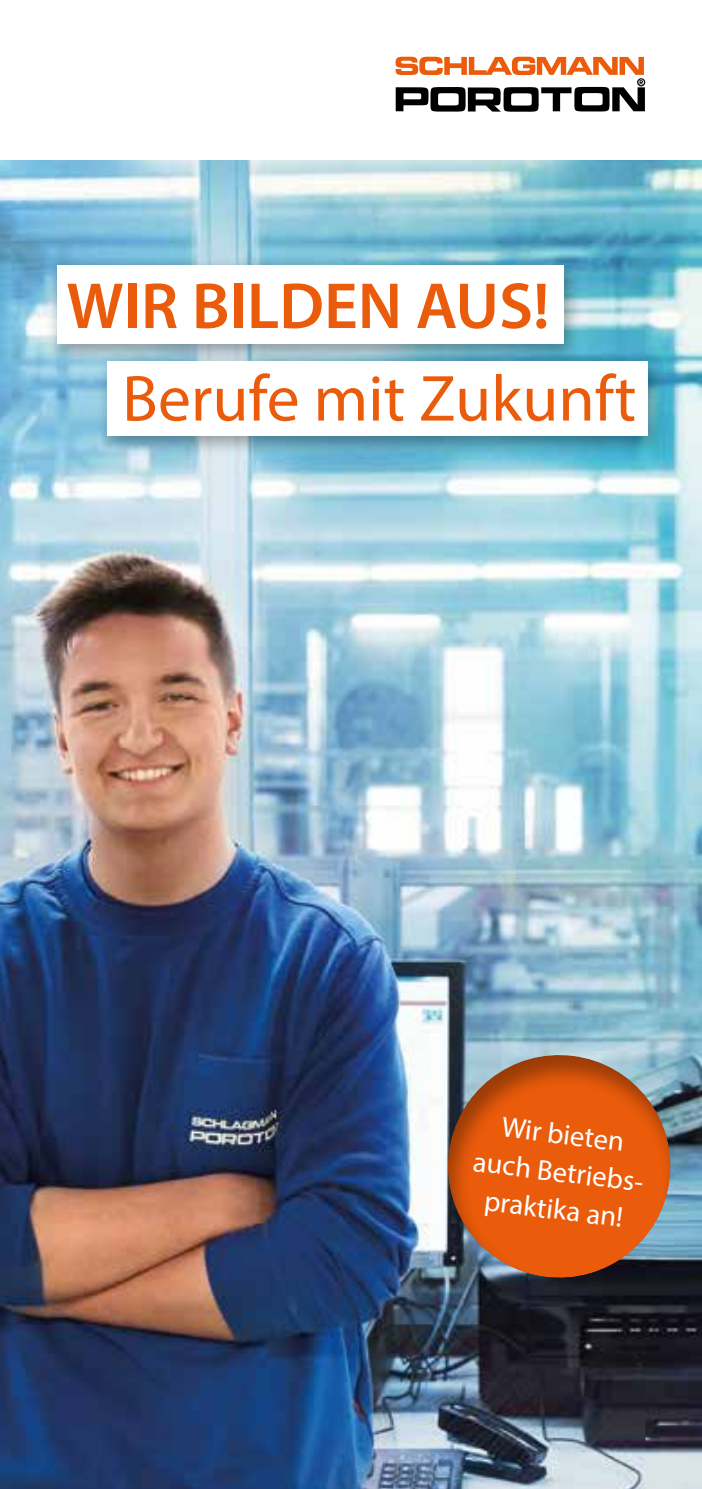
<style>
.page{position:relative;width:702px;height:1489px;background:#fff}
.page>*{position:absolute;margin:0;border:0;box-sizing:border-box;transform-origin:0 0}
.t1{font:65.5px "Myriad Pro";color:#ea5b0b}
.t2{font:600 65.5px "Myriad Pro";color:#ea5b0b}
.t3{font:28.75px/37.8px "Myriad Pro";color:#fff;text-align:center}
</style>
<div class="page">
<img style="left:0;top:160px;width:702px;height:1328px">
<svg style="left:395px;top:57px;width:250px;height:55px"></svg>
<div style="left:45px;top:256px;width:538px;height:109px;background:#000;opacity:.35"></div>
<div style="left:57px;top:265px;width:506px;height:79px;background:#fff"></div>
<div style="left:96px;top:352px;width:569px;height:105px;background:#000;opacity:.35"></div>
<div style="left:107px;top:361px;width:540px;height:74px;background:#fff"></div>
<svg style="left:430px;top:1037px;width:256px;height:254px;fill:#ea5b0b"></svg>
<h1 class="t2" style="left:67px;top:264px;width:484px">WIR BILDEN AUS!</h1>
<h1 class="t1" style="left:122px;top:358px;width:515px">Berufe mit Zukunft</h1>
<p class="t3" style="left:480px;top:1104px;width:178px;rotate:7deg">Wir bieten auch Betriebs&shy;praktika an!</p>
</div>
